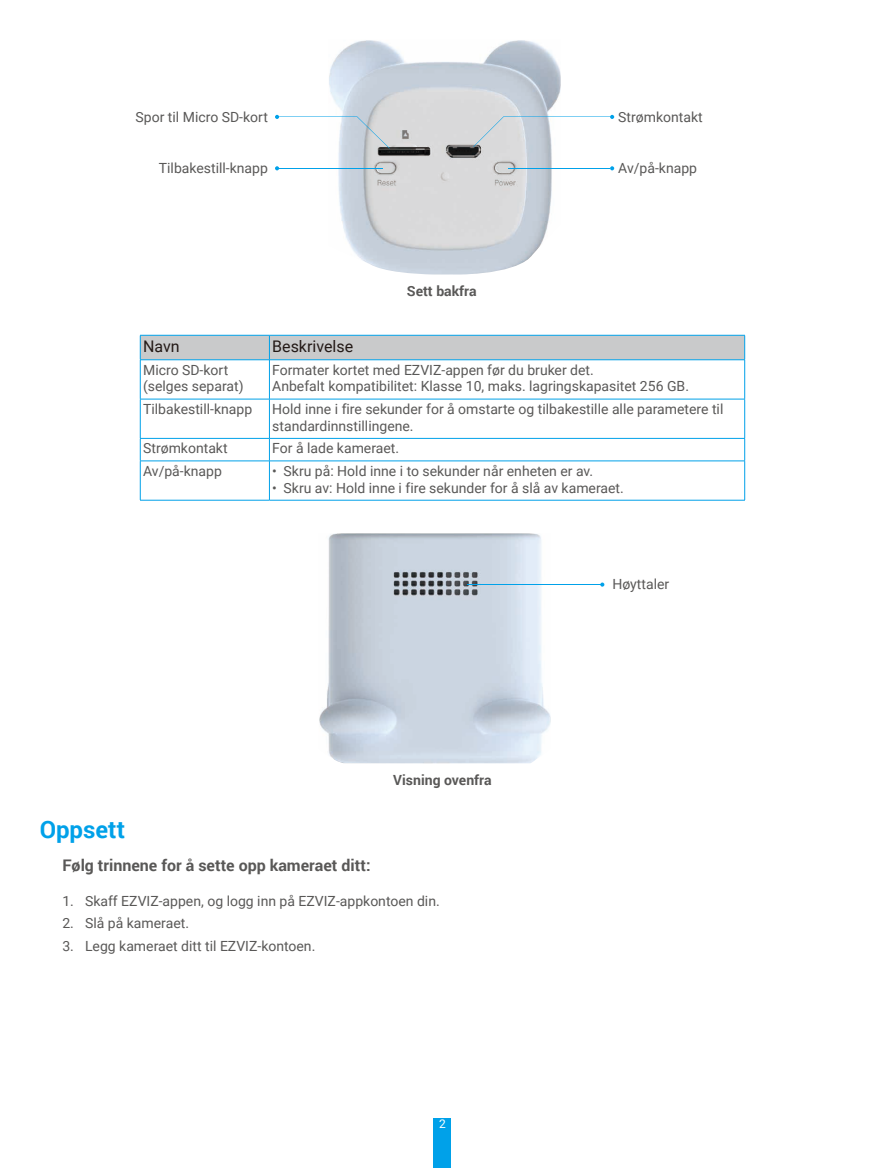
<style>
.page{position:relative;width:885px;height:1168px;background:#fff}
.page>*{position:absolute;margin:0;border:0;box-sizing:border-box;transform-origin:0 0}
.t1{font:700 24px "Roboto";color:#00a1e9}
.t2{font:700 16px "Roboto";color:#595857}
.t3{font:16px "Roboto";color:#231916}
.t4{font:14px/16.8px "Roboto";color:#595857}
.t5{font:700 14px "Roboto";color:#595857}
.t6{font:12px "Roboto";color:#fff}
</style>
<div class="page">
<div style="left:434px;top:1118px;width:17px;height:50px;background:#00a1e9"></div>
<img style="left:329px;top:40px;width:231px;height:234px">
<svg style="left:610px;top:166px;width:4px;height:4px"></svg>
<hr style="left:508px;top:168px;width:102px;height:1px;background:#00a1e9">
<svg style="left:473px;top:115px;width:141px;height:32px"></svg>
<svg style="left:275px;top:166px;width:4px;height:4px"></svg>
<hr style="left:279px;top:168px;width:104px;height:1px;background:#00a1e9">
<svg style="left:275px;top:115px;width:114px;height:34px"></svg>
<div style="left:140px;top:335px;width:605px;height:25px;background:#c9cacb"></div>
<hr style="left:140px;top:359px;width:129px;height:1px;background:#00a1e9">
<hr style="left:140px;top:360px;width:1px;height:39px;background:#00a1e9">
<hr style="left:269px;top:359px;width:475px;height:1px;background:#00a1e9">
<hr style="left:269px;top:360px;width:1px;height:39px;background:#00a1e9">
<hr style="left:744px;top:360px;width:1px;height:39px;background:#00a1e9">
<hr style="left:140px;top:399px;width:1px;height:39px;background:#00a1e9">
<hr style="left:269px;top:399px;width:1px;height:39px;background:#00a1e9">
<hr style="left:744px;top:399px;width:1px;height:39px;background:#00a1e9">
<hr style="left:140px;top:438px;width:129px;height:1px;background:#00a1e9">
<svg style="left:140px;top:439px;width:1px;height:22px"></svg>
<hr style="left:269px;top:438px;width:475px;height:1px;background:#00a1e9">
<svg style="left:744px;top:439px;width:1px;height:22px"></svg>
<hr style="left:140px;top:461px;width:129px;height:1px;background:#00a1e9">
<hr style="left:140px;top:461px;width:1px;height:39px;background:#00a1e9">
<hr style="left:269px;top:461px;width:475px;height:1px;background:#00a1e9">
<hr style="left:269px;top:461px;width:1px;height:39px;background:#00a1e9">
<hr style="left:744px;top:461px;width:1px;height:39px;background:#00a1e9">
<hr style="left:140px;top:500px;width:129px;height:1px;background:#00a1e9">
<hr style="left:269px;top:500px;width:475px;height:1px;background:#00a1e9">
<hr style="left:140px;top:399px;width:129px;height:1px;background:#00a1e9">
<hr style="left:269px;top:399px;width:475px;height:1px;background:#00a1e9">
<svg style="left:269px;top:402px;width:453px;height:92px"></svg>
<img style="left:319px;top:533px;width:232px;height:230px">
<svg style="left:600px;top:582px;width:4px;height:5px"></svg>
<hr style="left:467px;top:584px;width:133px;height:1px;background:#00a1e9">
<p class="t4" style="left:135px;top:108px;width:134px">Spor til Micro SD-kort</p>
<p class="t4" style="left:159px;top:159px;width:111px">Tilbakestill-knapp</p>
<p class="t5" style="left:407px;top:281px;width:71px">Sett bakfra</p>
<p class="t4" style="left:618px;top:108px;width:86px">Strømkontakt</p>
<p class="t4" style="left:618px;top:159px;width:80px">Av/på-knapp</p>
<p class="t3" style="left:143px;top:335px;width:38px">Navn</p>
<p class="t3" style="left:272px;top:335px;width:82px">Beskrivelse</p>
<p class="t4" style="left:143px;top:361px;width:102px">Micro SD-kort (selges separat)</p>
<p class="t4" style="left:272px;top:361px;width:418px">Formater kortet med EZVIZ-appen før du bruker det.<br>Anbefalt kompatibilitet: Klasse 10, maks. lagringskapasitet 256 GB.</p>
<p class="t4" style="left:143px;top:400px;width:111px">Tilbakestill-knapp</p>
<p class="t4" style="left:272px;top:400px;width:452px">Hold inne i fire sekunder for å omstarte og tilbakestille alle parametere til standardinnstillingene.</p>
<p class="t4" style="left:143px;top:439px;width:86px">Strømkontakt</p>
<p class="t4" style="left:272px;top:439px;width:128px">For å lade kameraet.</p>
<p class="t4" style="left:143px;top:462px;width:80px">Av/på-knapp</p>
<p class="t4" style="left:272px;top:462px;width:322px">• Skru på: Hold inne i to sekunder når enheten er av.</p>
<p class="t4" style="left:272px;top:479px;width:353px">• Skru av: Hold inne i fire sekunder for å slå av kameraet.</p>
<p class="t5" style="left:393px;top:770px;width:100px">Visning ovenfra</p>
<h1 class="t1" style="left:40px;top:812px;width:87px">Oppsett</h1>
<p class="t2" style="left:62px;top:854px;width:309px">Følg trinnene for å sette opp kameraet ditt:</p>
<p class="t4" style="left:62px;top:892px;width:379px">1. Skaff EZVIZ-appen, og logg inn på EZVIZ-appkontoen din.</p>
<p class="t4" style="left:62px;top:914px;width:128px">2. Slå på kameraet.</p>
<p class="t4" style="left:62px;top:937px;width:254px">3. Legg kameraet ditt til EZVIZ-kontoen.</p>
<p class="t6" style="left:439px;top:1116px;width:8px">2</p>
<p class="t4" style="left:612px;top:575px;width:58px">Høyttaler</p>
</div>
